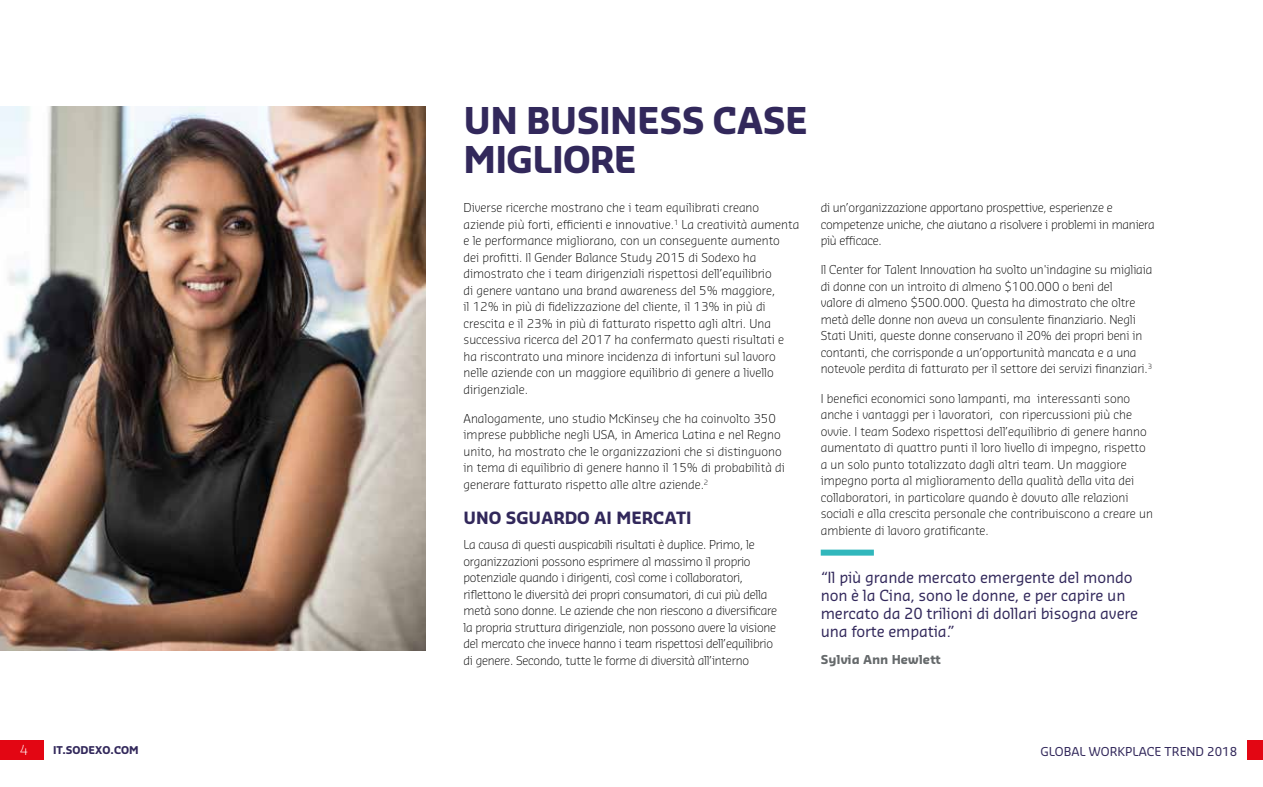
<style>
.page{position:relative;width:1263px;height:787px;background:#fff}
.page>*{position:absolute;margin:0;border:0;box-sizing:border-box;transform-origin:0 0}
.t1{font:700 36px/39px "Sansa Pro";letter-spacing:-.02em;color:#32285b}
.t2{font:700 16.5px "Sansa Pro";color:#32285b}
.t3{font:15px/18px "Sansa Pro";letter-spacing:-.01em;color:#32285b}
.t4{font:300 13.5px "Sansa Pro";color:#fff}
.t5{font:300 12px/16.5px "Sansa Pro";color:#000}
.t6{font:300 12px/16.5px "Sansa Pro";letter-spacing:-.02em;color:#000}
.t7{font:12px "Sansa Pro";color:#32285b}
.t8{font:700 12px "Sansa Pro";color:#65696b}
.t9{font:700 10.5px "Sansa Pro";color:#32285b}
</style>
<div class="page">
<div style="left:821px;top:549px;width:53px;height:6px;background:#31b7bc"></div>
<img style="left:0;top:106px;width:425px;height:545px">
<div style="left:0;top:740px;width:43px;height:20px;background:#e30613"></div>
<div style="left:1247px;top:740px;width:16px;height:20px;background:#e30613"></div>
<h1 class="t1" style="left:463px;top:99px;width:346px">UN BUSINESS CASE<br>MIGLIORE</h1>
<p class="t5" style="left:463px;top:199px;width:337px">Diverse ricerche mostrano che i team equilibrati creano aziende più forti, efficienti e innovative.<sup>1</sup> La creatività aumenta e le performance migliorano, con un conseguente aumento<br>dei profitti. Il Gender Balance Study 2015 di Sodexo ha dimostrato che i team dirigenziali rispettosi dell’equilibrio<br>di genere vantano una brand awareness del 5% maggiore,<br>il 12% in più di fidelizzazione del cliente, il 13% in più di crescita e il 23% in più di fatturato rispetto agli altri. Una successiva ricerca del 2017 ha confermato questi risultati e ha riscontrato una minore incidenza di infortuni sul lavoro nelle aziende con un maggiore equilibrio di genere a livello dirigenziale.</p>
<p class="t5" style="left:463px;top:410px;width:323px">Analogamente, uno studio McKinsey che ha coinvolto 350 imprese pubbliche negli USA, in America Latina e nel Regno unito, ha mostrato che le organizzazioni che si distinguono in tema di equilibrio di genere hanno il 15% di probabilità di generare fatturato rispetto alle altre aziende.<sup>2</sup></p>
<h2 class="t2" style="left:463px;top:507px;width:230px">UNO SGUARDO AI MERCATI</h2>
<p class="t6" style="left:463px;top:536px;width:315px">La causa di questi auspicabili risultati è duplice. Primo, le organizzazioni possono esprimere al massimo il proprio potenziale quando i dirigenti, così come i collaboratori, riflettono le diversità dei propri consumatori, di cui più della metà sono donne. Le aziende che non riescono a diversificare la propria struttura dirigenziale, non possono avere la visione del mercato che invece hanno i team rispettosi dell’equilibrio di genere. Secondo, tutte le forme di diversità all’interno</p>
<p class="t6" style="left:821px;top:199px;width:336px">di un’organizzazione apportano prospettive, esperienze e competenze uniche, che aiutano a risolvere i problemi in maniera più efficace.</p>
<p class="t5" style="left:821px;top:261px;width:333px">Il Center for Talent Innovation ha svolto un'indagine su migliaia di donne con un introito di almeno $100.000 o beni del<br>valore di almeno $500.000. Questa ha dimostrato che oltre metà delle donne non aveva un consulente finanziario. Negli Stati Uniti, queste donne conservano il 20% dei propri beni in contanti, che corrisponde a un’opportunità mancata e a una notevole perdita di fatturato per il settore dei servizi finanziari.<sup>3</sup></p>
<p class="t5" style="left:821px;top:389px;width:334px">I benefici economici sono lampanti, ma interessanti sono anche i vantaggi per i lavoratori, con ripercussioni più che ovvie. I team Sodexo rispettosi dell’equilibrio di genere hanno aumentato di quattro punti il loro livello di impegno, rispetto a un solo punto totalizzato dagli altri team. Un maggiore impegno porta al miglioramento della qualità della vita dei collaboratori, in particolare quando è dovuto alle relazioni sociali e alla crescita personale che contribuiscono a creare un ambiente di lavoro gratificante.</p>
<p class="t3" style="left:821px;top:568px;width:319px">“Il più grande mercato emergente del mondo non è la Cina, sono le donne, e per capire un mercato da 20 trilioni di dollari bisogna avere una forte empatia.”</p>
<p class="t8" style="left:821px;top:652px;width:121px">Sylvia Ann Hewlett</p>
<p class="t4" style="left:20px;top:741px;width:10px">4</p>
<p class="t9" style="left:53px;top:743px;width:87px">IT.SODEXO.COM</p>
<p class="t7" style="left:1040px;top:743px;width:198px">GLOBAL WORKPLACE TREND 2018</p>
</div>
